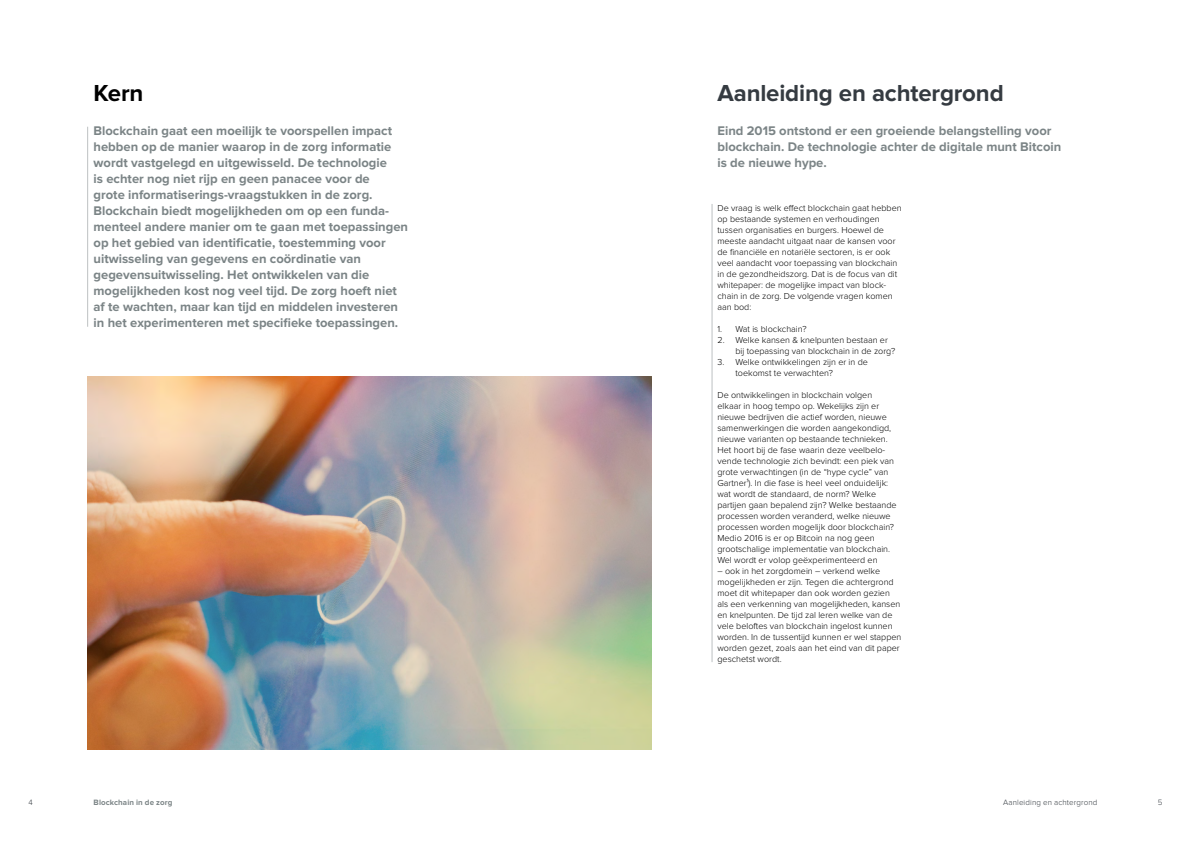
<style>
.page{position:relative;width:1191px;height:842px;background:#fff}
.page>*{position:absolute;margin:0;border:0;box-sizing:border-box;transform-origin:0 0}
.t1{font:700 24px "Proxima Nova";letter-spacing:-.005em;color:#353b41}
.t2{font:700 24px "Proxima Nova";color:#000}
.t3{font:700 13px/16px "Proxima Nova";color:#7b8486}
.t4{font:300 9px/11px "Proxima Nova";color:#000}
.t5{font:300 8px "Proxima Nova";letter-spacing:.015em;color:#353b41}
.t6{font:700 8px "Proxima Nova";letter-spacing:.01em;color:#7b8486}
</style>
<div class="page">
<hr style="left:712px;top:204px;width:1px;height:458px;background:#bdc1c2">
<hr style="left:87px;top:127px;width:1px;height:200px;background:#bdc1c2">
<img style="left:87px;top:376px;width:564px;height:374px">
<h1 class="t2" style="left:94px;top:79px;width:51px">Kern</h1>
<p class="t3" style="left:94px;top:123px;width:316px">Blockchain gaat een moeilijk te voorspellen impact hebben op de manier waarop in de zorg informatie wordt vastgelegd en uitgewisseld. De technologie<br>is echter nog niet rijp en geen panacee voor de<br>grote informatiserings-vraagstukken in de zorg.<br>Blockchain biedt mogelijkheden om op een funda&shy;menteel andere manier om te gaan met toepassingen op het gebied van identificatie, toestemming voor uitwisseling van gegevens en coördinatie van gegevensuitwisseling. Het ontwikkelen van die mogelijkheden kost nog veel tijd. De zorg hoeft niet af te wachten, maar kan tijd en middelen investeren in het experimenteren met specifieke toepassingen.</p>
<h1 class="t1" style="left:717px;top:79px;width:288px">Aanleiding en achtergrond</h1>
<h2 class="t3" style="left:717px;top:123px;width:345px">Eind 2015 ontstond er een groeiende belangstelling voor blockchain. De technologie achter de digitale munt Bitcoin is de nieuwe hype.</h2>
<p class="t4" style="left:717px;top:203px;width:186px">De vraag is welk effect blockchain gaat hebben op bestaande systemen en verhoudingen tussen organisaties en burgers. Hoewel de meeste aandacht uitgaat naar de kansen voor de financiële en notariële sectoren, is er ook veel aandacht voor toepassing van blockchain in de gezondheidszorg. Dat is de focus van dit whitepaper: de mogelijke impact van block&shy;chain in de zorg. De volgende vragen komen aan bod:</p>
<p class="t4" style="left:717px;top:324px;width:91px">1. Wat is blockchain?</p>
<p class="t4" style="left:735px;top:335px;width:161px;text-indent:-18px">2. Welke kansen &amp; knelpunten bestaan er bij toepassing van blockchain in de zorg?</p>
<p class="t4" style="left:735px;top:357px;width:134px;text-indent:-18px">3. Welke ontwikkelingen zijn er in de toekomst te verwachten?</p>
<p class="t4" style="left:717px;top:390px;width:181px">De ontwikkelingen in blockchain volgen elkaar in hoog tempo op. Wekelijks zijn er nieuwe bedrijven die actief worden, nieuwe samenwerkingen die worden aangekondigd, nieuwe varianten op bestaande technieken.<br>Het hoort bij de fase waarin deze veelbelo&shy;vende technologie zich bevindt: een piek van grote verwachtingen (in de “hype cycle” van Gartner¹). In die fase is heel veel onduidelijk: wat wordt de standaard, de norm? Welke partijen gaan bepalend zijn? Welke bestaande processen worden veranderd, welke nieuwe processen worden mogelijk door blockchain?<br>Medio 2016 is er op Bitcoin na nog geen grootschalige implementatie van blockchain.<br>Wel wordt er volop geëxperimenteerd en</p>
<p class="t4" style="left:717px;top:566px;width:185px">– ook in het zorgdomein – verkend welke mogelijkheden er zijn. Tegen die achtergrond moet dit whitepaper dan ook worden gezien als een verkenning van mogelijkheden, kansen en knelpunten. De tijd zal leren welke van de vele beloftes van blockchain ingelost kunnen worden. In de tussentijd kunnen er wel stappen worden gezet, zoals aan het eind van dit paper geschetst wordt.</p>
<p class="t5" style="left:28px;top:799px;width:6px">4</p>
<p class="t6" style="left:94px;top:798px;width:80px">Blockchain in de zorg</p>
<p class="t5" style="left:1158px;top:799px;width:6px">5</p>
<p class="t5" style="left:1003px;top:799px;width:96px">Aanleiding en achtergrond</p>
</div>
